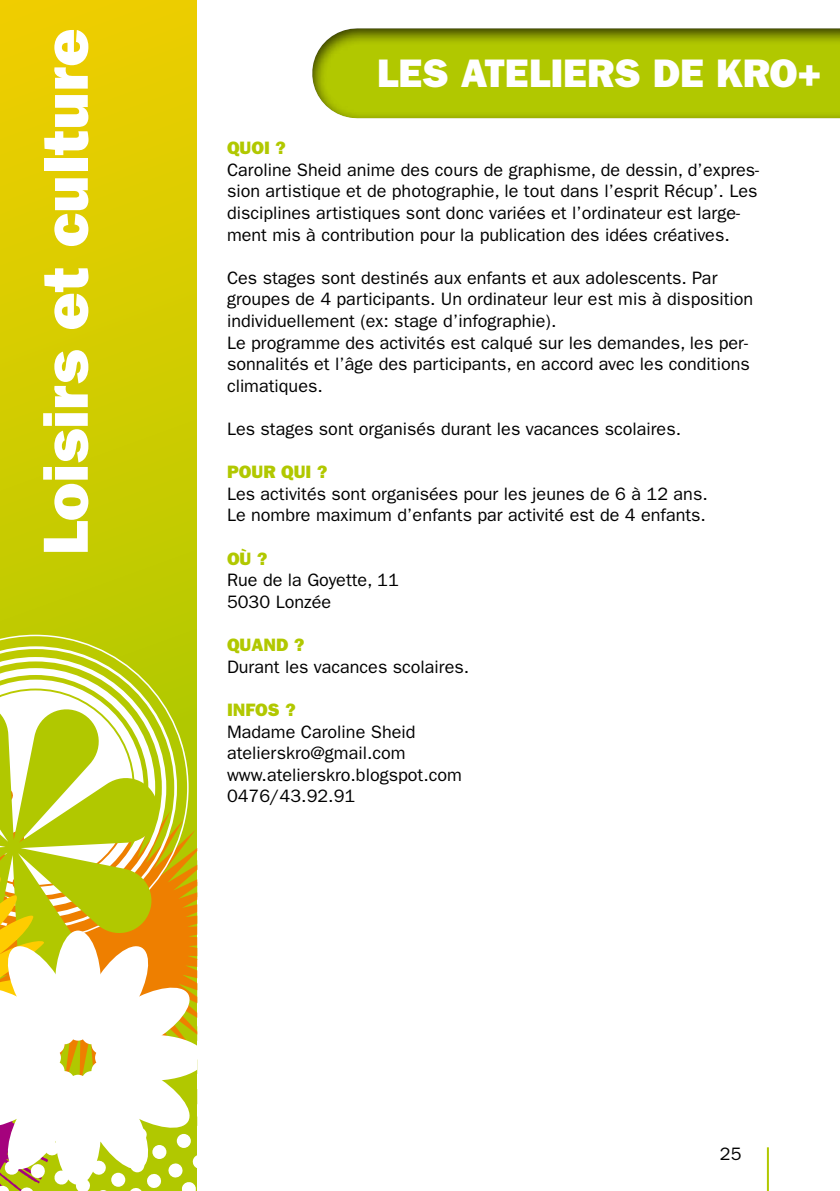
<style>
.page{position:relative;width:840px;height:1191px;background:#fff}
.page>*{position:absolute;margin:0;border:0;box-sizing:border-box;transform-origin:0 0}
.t1{font:64px "ITC Franklin Gothic Std Hvy";color:#fff}
.t2{font:40px "ITC Franklin Gothic Std Hvy";color:#fff}
.t3{font:18px/21.6px "ITC Franklin Gothic Std";color:#000}
.t4{font:18px "ITC Franklin Gothic Std Hvy";color:#b1c800}
</style>
<div class="page">
<svg style="left:0;top:0;width:196px;height:668px;background:#d6cc00"></svg>
<svg style="left:0;top:634px;width:188px;height:34px;background:#c4d123"></svg>
<svg style="left:0;top:668px;width:197px;height:523px"></svg>
<div style="left:312px;top:27px;width:527px;height:94px;background:#000;opacity:.75"></div>
<hr style="left:766px;top:1147px;width:2px;height:44px;background:#b1c800">
<h1 class="t1" style="left:28px;top:555px;width:529px;rotate:-90deg">Loisirs et culture</h1>
<h2 class="t2" style="left:376px;top:50px;width:446px">LES ATELIERS DE KRO+</h2>
<p class="t4" style="left:227px;top:137px;width:61px">QUOI ?</p>
<p class="t3" style="left:227px;top:159px;width:533px">Caroline Sheid anime des cours de graphisme, de dessin, d’expres&shy;sion artistique et de photographie, le tout dans l’esprit Récup’. Les disciplines artistiques sont donc variées et l’ordinateur est large&shy;ment mis à contribution pour la publication des idées créatives.</p>
<p class="t3" style="left:227px;top:267px;width:527px">Ces stages sont destinés aux enfants et aux adolescents. Par groupes de 4 participants. Un ordinateur leur est mis à disposition individuellement (ex: stage d’infographie).<br>Le programme des activités est calqué sur les demandes, les per&shy;sonnalités et l’âge des participants, en accord avec les conditions climatiques.</p>
<p class="t3" style="left:227px;top:418px;width:455px">Les stages sont organisés durant les vacances scolaires.</p>
<p class="t4" style="left:227px;top:461px;width:102px">POUR QUI ?</p>
<p class="t3" style="left:227px;top:483px;width:482px">Les activités sont organisées pour les jeunes de 6 à 12 ans.<br>Le nombre maximum d’enfants par activité est de 4 enfants.</p>
<p class="t4" style="left:227px;top:548px;width:42px">OÙ ?</p>
<p class="t3" style="left:227px;top:569px;width:173px">Rue de la Goyette, 11<br>5030 Lonzée</p>
<p class="t4" style="left:227px;top:634px;width:79px">QUAND ?</p>
<p class="t3" style="left:227px;top:656px;width:243px">Durant les vacances scolaires.</p>
<p class="t4" style="left:227px;top:699px;width:70px">INFOS ?</p>
<p class="t3" style="left:227px;top:721px;width:236px">Madame Caroline Sheid atelierskro@gmail.com www.atelierskro.blogspot.com<br>0476/43.92.91</p>
<p class="t3" style="left:719px;top:1142px;width:23px">25</p>
</div>
